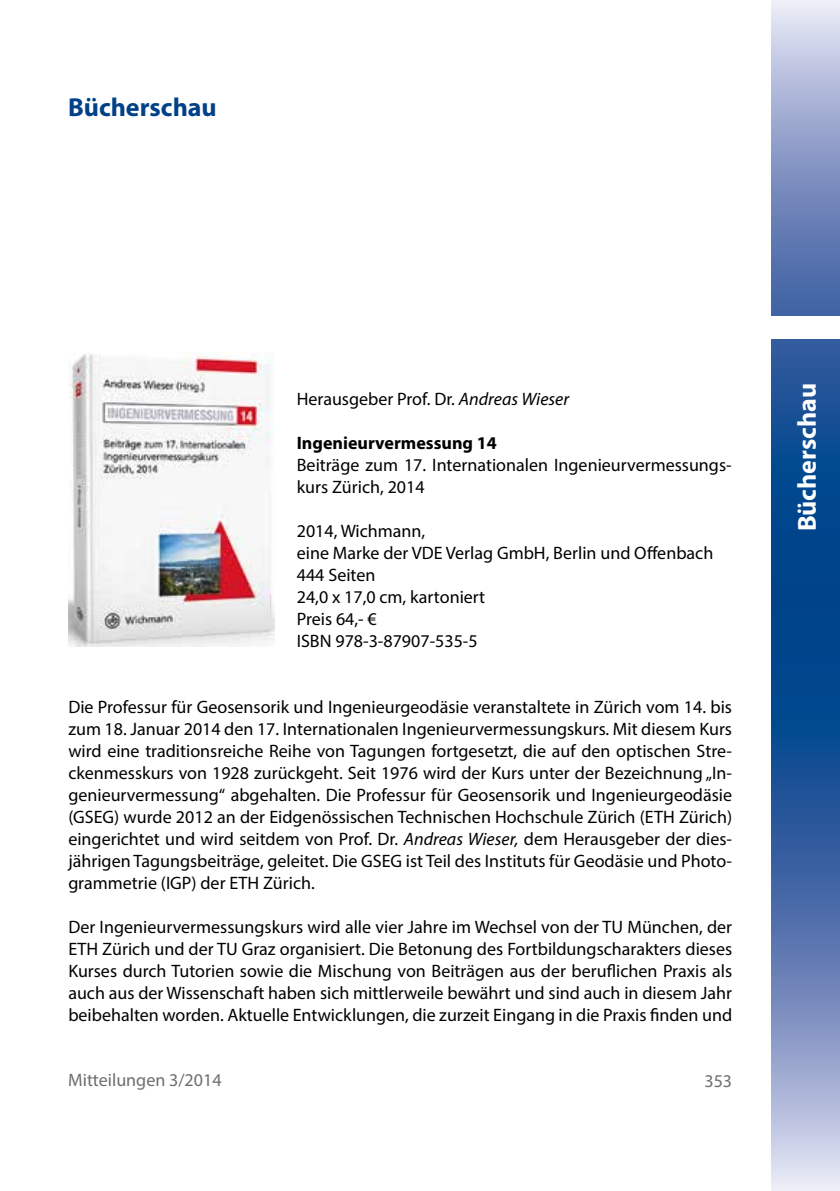
<style>
.page{position:relative;width:840px;height:1191px;background:#fff}
.page>*{position:absolute;margin:0;border:0;box-sizing:border-box;transform-origin:0 0}
.t1{font:700 26px "Myriad Pro";color:#fff}
.t2{font:700 26px "Myriad Pro";color:#004188}
.t3{font:18px/22px "Myriad Pro";color:#000;text-align:justify}
.t4{font:18px "Myriad Pro";color:#6e6e6e}
.t5{font:700 18px "Myriad Pro";color:#000}
.s1{font-style:italic}
</style>
<div class="page">
<svg style="left:771px;top:0;width:68px;height:595px;background:#5479b0"></svg>
<svg style="left:771px;top:595px;width:68px;height:596px;background:#5377af"></svg>
<div style="left:770px;top:316px;width:69px;height:22px;background:#fff"></div>
<img style="left:68px;top:352px;width:206px;height:295px">
<h1 class="t2" style="left:68px;top:90px;width:150px">Bücherschau</h1>
<p class="t3" style="left:296px;top:387px;width:274px">Herausgeber Prof. Dr. <span class="s1">Andreas Wieser</span></p>
<p class="t5" style="left:296px;top:431px;width:201px">Ingenieurvermessung 14</p>
<p class="t3" style="left:296px;top:453px;width:436px">Beiträge zum 17. Internationalen Ingenieurvermessungs&shy;kurs Zürich, 2014</p>
<p class="t3" style="left:296px;top:519px;width:418px;text-align:left">2014, Wichmann,<br>eine Marke der VDE Verlag GmbH, Berlin und Offenbach<br>444 Seiten<br>24,0 x 17,0 cm, kartoniert<br>Preis 64,- €<br>ISBN 978-3-87907-535-5</p>
<p class="t3" style="left:68px;top:695px;width:665px">Die Professur für Geosensorik und Ingenieurgeodäsie veranstaltete in Zürich vom 14. bis zum 18. Januar 2014 den 17. Internationalen Ingenieurvermessungskurs. Mit diesem Kurs wird eine traditionsreiche Reihe von Tagungen fortgesetzt, die auf den optischen Stre&shy;ckenmesskurs von 1928 zurückgeht. Seit 1976 wird der Kurs unter der Bezeichnung „In&shy;genieurvermessung“ abgehalten. Die Professur für Geosensorik und Ingenieurgeodäsie (GSEG) wurde 2012 an der Eidgenössischen Technischen Hochschule Zürich (ETH Zürich) eingerichtet und wird seitdem von Prof. Dr. <span class="s1">Andreas Wieser,</span> dem Herausgeber der dies&shy;jährigen Tagungsbeiträge, geleitet. Die GSEG ist Teil des Instituts für Geodäsie und Photo&shy;grammetrie (IGP) der ETH Zürich.</p>
<p class="t3" style="left:68px;top:915px;width:665px">Der Ingenieurvermessungskurs wird alle vier Jahre im Wechsel von der TU München, der ETH Zürich und der TU Graz organisiert. Die Betonung des Fortbildungscharakters dieses Kurses durch Tutorien sowie die Mischung von Beiträgen aus der beruflichen Praxis als auch aus der Wissenschaft haben sich mittlerweile bewährt und sind auch in diesem Jahr beibehalten worden. Aktuelle Entwicklungen, die zurzeit Eingang in die Praxis finden und</p>
<p class="t4" style="left:68px;top:1068px;width:155px">Mitteilungen 3/2014</p>
<p class="t4" style="left:704px;top:1069px;width:29px">353</p>
<h1 class="t1" style="left:789px;top:531px;width:150px;rotate:-90deg">Bücherschau</h1>
</div>
